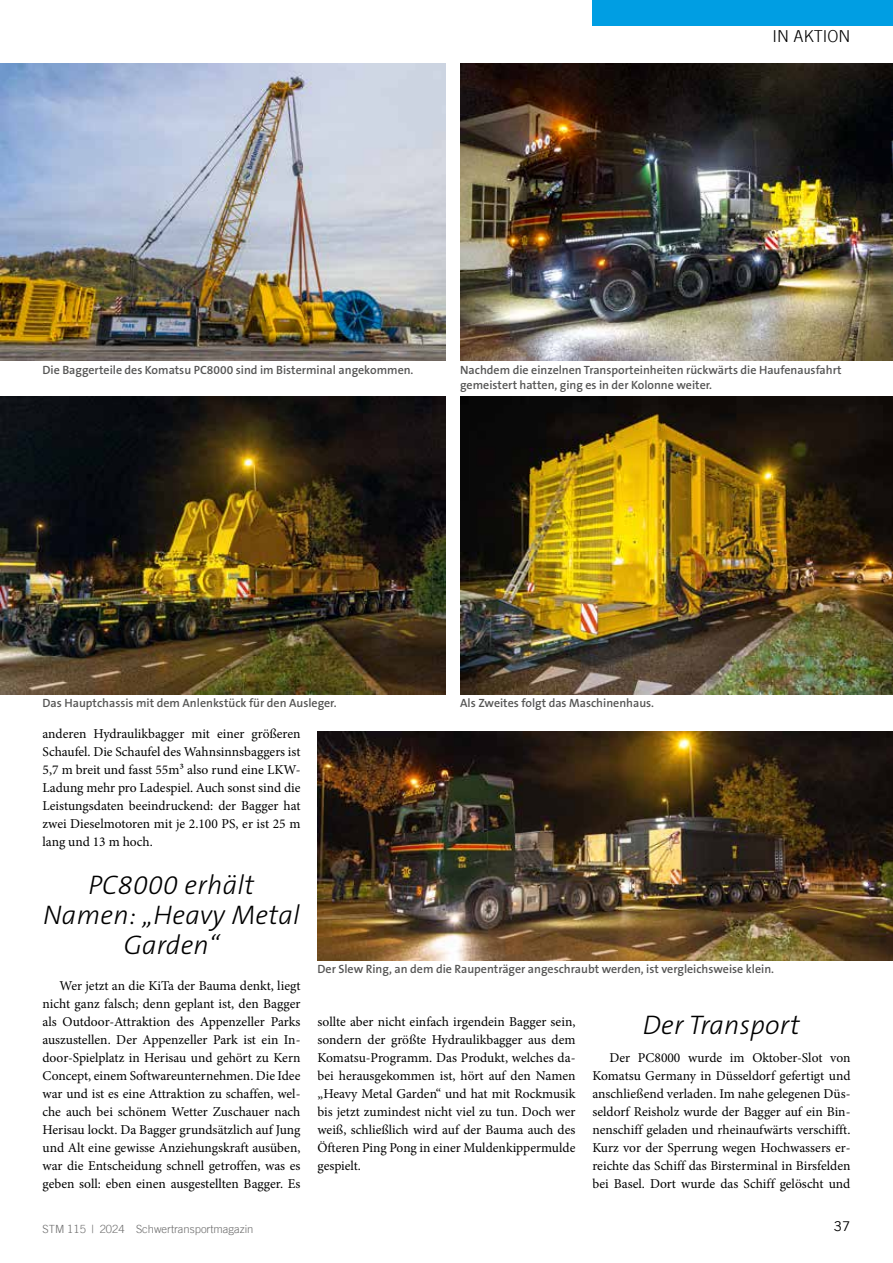
<style>
.page{position:relative;width:893px;height:1263px;background:#fff}
.page>*{position:absolute;margin:0;border:0;box-sizing:border-box;transform-origin:0 0}
.t1{font:italic 300 27px/30px "The Sans B W3";letter-spacing:.01em;color:#000;text-align:center}
.t2{font:300 16.5px "Trade Gothic LT";color:#000}
.t3{font:13.5px/18px "Minion Pro";color:#000;text-align:justify}
.t4{font:13.5px "Trade Gothic LT";color:#000}
.t5{font:600 12px/15px "The Sans B W6";color:#565655}
.t6{font:300 11.25px "Trade Gothic LT";color:#6e6e6e}
</style>
<div class="page">
<div style="left:592px;top:0;width:301px;height:26px;background:#009ee3"></div>
<img style="left:0;top:64px;width:446px;height:297px">
<img style="left:460px;top:64px;width:433px;height:297px">
<img style="left:0;top:397px;width:446px;height:297px">
<img style="left:460px;top:397px;width:433px;height:297px">
<img style="left:317px;top:731px;width:576px;height:229px">
<p class="t2" style="left:772px;top:26px;width:79px">IN AKTION</p>
<p class="t5" style="left:43px;top:362px;width:372px">Die Baggerteile des Komatsu PC8000 sind im Bisterminal angekommen.</p>
<p class="t5" style="left:460px;top:362px;width:383px">Nachdem die einzelnen Transporteinheiten rückwärts die Haufenausfahrt gemeistert hatten, ging es in der Kolonne weiter.</p>
<p class="t5" style="left:43px;top:696px;width:296px">Das Hauptchassis mit dem Anlenkstück für den Ausleger.</p>
<p class="t5" style="left:460px;top:696px;width:195px">Als Zweites folgt das Maschinenhaus.</p>
<p class="t3" style="left:43px;top:725px;width:259px">anderen Hydraulikbagger mit einer größeren Schaufel. Die Schaufel des Wahnsinnsbaggers ist 5,7 m breit und fasst 55m³ also rund eine LKW-Ladung mehr pro Ladespiel. Auch sonst sind die Leistungsdaten beeindruckend: der Bagger hat zwei Dieselmotoren mit je 2.100 PS, er ist 25 m lang und 13 m hoch.</p>
<h1 class="t1" style="left:43px;top:871px;width:258px">PC8000 erhält<br>Namen: „Heavy Metal<br>Garden“</h1>
<p class="t3" style="left:43px;top:977px;width:259px;text-indent:17px">Wer jetzt an die KiTa der Bauma denkt, liegt nicht ganz falsch; denn geplant ist, den Bagger als Outdoor-Attraktion des Appenzeller Parks auszustellen. Der Appenzeller Park ist ein In&shy;door-Spielplatz in Herisau und gehört zu Kern Concept, einem Softwareunternehmen. Die Idee war und ist es eine Attraktion zu schaffen, wel&shy;che auch bei schönem Wetter Zuschauer nach Herisau lockt. Da Bagger grundsätzlich auf Jung und Alt eine gewisse Anziehungskraft ausüben, war die Entscheidung schnell getroffen, was es geben soll: eben einen ausgestellten Bagger. Es</p>
<p class="t5" style="left:317px;top:962px;width:458px">Der Slew Ring, an dem die Raupenträger angeschraubt werden, ist vergleichsweise klein.</p>
<p class="t3" style="left:317px;top:1013px;width:259px">sollte aber nicht einfach irgendein Bagger sein, sondern der größte Hydraulikbagger aus dem Komatsu-Programm. Das Produkt, welches da&shy;bei herausgekommen ist, hört auf den Namen „Heavy Metal Garden“ und hat mit Rockmusik bis jetzt zumindest nicht viel zu tun. Doch wer weiß, schließlich wird auf der Bauma auch des Öfteren Ping Pong in einer Muldenkippermulde gespielt.</p>
<h1 class="t1" style="left:643px;top:1011px;width:159px">Der Transport</h1>
<p class="t3" style="left:592px;top:1049px;width:259px;text-indent:17px">Der PC8000 wurde im Oktober-Slot von Komatsu Germany in Düsseldorf gefertigt und anschließend verladen. Im nahe gelegenen Düs&shy;seldorf Reisholz wurde der Bagger auf ein Bin&shy;nenschiff geladen und rheinaufwärts verschifft.<br>Kurz vor der Sperrung wegen Hochwassers er&shy;reichte das Schiff das Birsterminal in Birsfelden bei Basel. Dort wurde das Schiff gelöscht und</p>
<p class="t6" style="left:43px;top:1222px;width:212px">STM 115 | 2024 Schwertransportmagazin</p>
<p class="t4" style="left:834px;top:1218px;width:18px">37</p>
</div>
